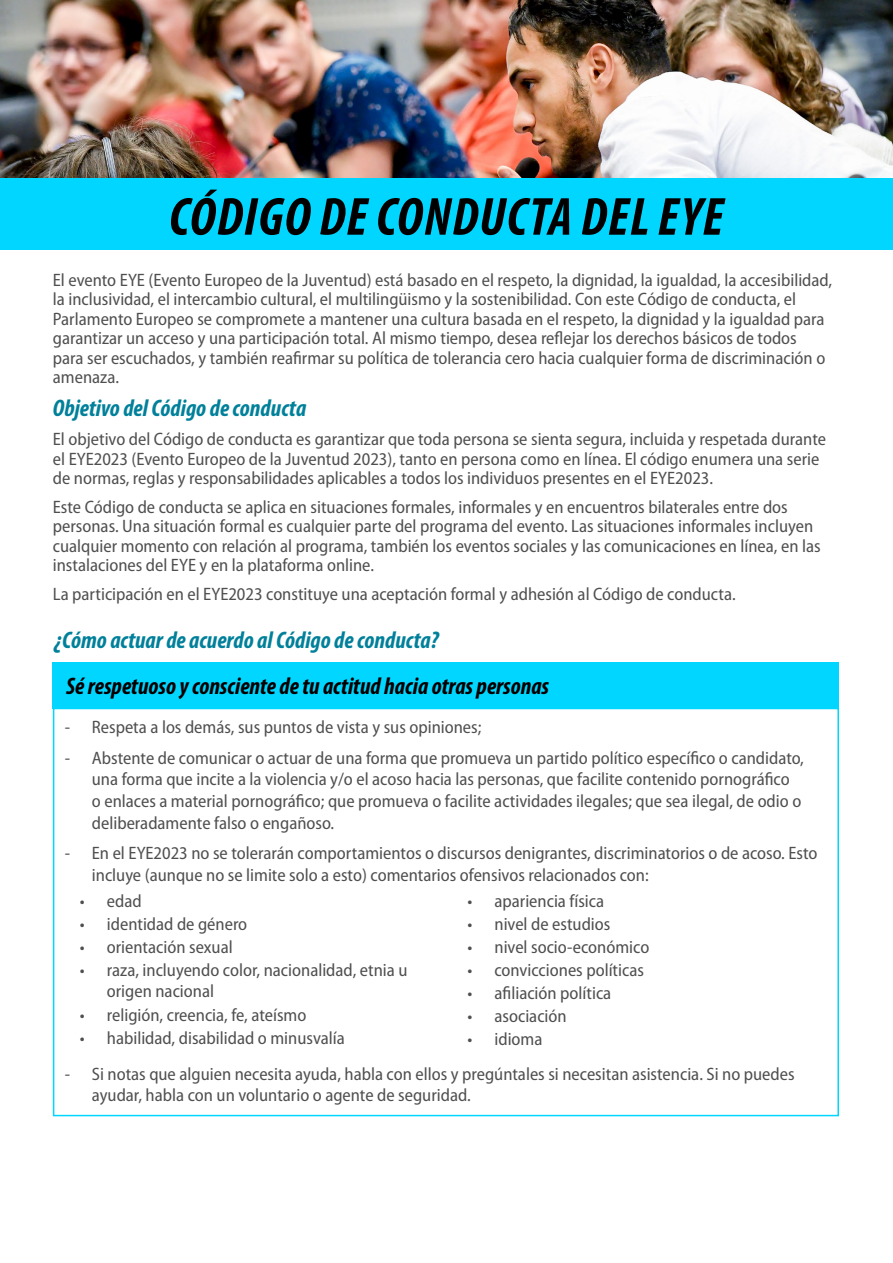
<style>
.page{position:relative;width:893px;height:1263px;background:#fff}
.page>*{position:absolute;margin:0;border:0;box-sizing:border-box;transform-origin:0 0}
.t1{font:italic 700 condensed 54px "Myriad Pro";letter-spacing:.02em;color:#000}
.t2{font:italic 700 condensed 24px "Myriad Pro";color:#00809a}
.t3{font:italic 700 condensed 24px "Myriad Pro";color:#000}
.List{font:semi-condensed 18px/19.5px "Myriad Pro";color:#4f4f4f}
.Second_list{font:semi-condensed 18px/21.6px "Myriad Pro";color:#4f4f4f}
</style>
<div class="page">
<div style="left:53px;top:662px;width:786px;height:47px;background:#00d6ff"></div>
<img style="left:0;top:0;width:893px;height:178px">
<div style="left:0;top:178px;width:893px;height:72px;background:#00d6ff"></div>
<div style="left:53px;top:708px;width:786px;height:408px;border:2px solid #00d6ff"></div>
<h1 class="t1" style="left:169px;top:188px;width:556px">CÓDIGO DE CONDUCTA DEL EYE</h1>
<p class="List" style="left:53px;top:270px;width:781px">El evento EYE (Evento Europeo de la Juventud) está basado en el respeto, la dignidad, la igualdad, la accesibilidad, la inclusividad, el intercambio cultural, el multilingüismo y la sostenibilidad. Con este Código de conducta, el Parlamento Europeo se compromete a mantener una cultura basada en el respeto, la dignidad y la igualdad para garantizar un acceso y una participación total. Al mismo tiempo, desea reflejar los derechos básicos de todos<br>para ser escuchados, y también reafirmar su política de tolerancia cero hacia cualquier forma de discriminación o amenaza.</p>
<h2 class="t2" style="left:53px;top:396px;width:255px">Objetivo del Código de conducta</h2>
<p class="List" style="left:53px;top:430px;width:775px">El objetivo del Código de conducta es garantizar que toda persona se sienta segura, incluida y respetada durante el EYE2023 (Evento Europeo de la Juventud 2023), tanto en persona como en línea. El código enumera una serie de normas, reglas y responsabilidades aplicables a todos los individuos presentes en el EYE2023.</p>
<p class="List" style="left:53px;top:497px;width:769px">Este Código de conducta se aplica en situaciones formales, informales y en encuentros bilaterales entre dos personas. Una situación formal es cualquier parte del programa del evento. Las situaciones informales incluyen cualquier momento con relación al programa, también los eventos sociales y las comunicaciones en línea, en las instalaciones del EYE y en la plataforma online.</p>
<p class="List" style="left:53px;top:584px;width:684px">La participación en el EYE2023 constituye una aceptación formal y adhesión al Código de conducta.</p>
<h2 class="t2" style="left:54px;top:627px;width:386px">¿Cómo actuar de acuerdo al Código de conducta?</h2>
<h3 class="t3" style="left:66px;top:673px;width:485px">Sé respetuoso y consciente de tu actitud hacia otras personas</h3>
<p class="List" style="left:65px;top:718px;width:418px">- Respeta a los demás, sus puntos de vista y sus opiniones;</p>
<p class="List" style="left:92px;top:747px;width:713px;line-height:21.6px;text-indent:-27px">- Abstente de comunicar o actuar de una forma que promueva un partido político específico o candidato, una forma que incite a la violencia y/o el acoso hacia las personas, que facilite contenido pornográfico<br>o enlaces a material pornográfico; que promueva o facilite actividades ilegales; que sea ilegal, de odio o deliberadamente falso o engañoso.</p>
<p class="List" style="left:92px;top:843px;width:727px;line-height:21.6px;text-indent:-27px">- En el EYE2023 no se tolerarán comportamientos o discursos denigrantes, discriminatorios o de acoso. Esto incluye (aunque no se limite solo a esto) comentarios ofensivos relacionados con:</p>
<p class="Second_list" style="left:467px;top:890px;width:138px">• apariencia física</p>
<p class="Second_list" style="left:467px;top:913px;width:144px">• nivel de estudios</p>
<p class="Second_list" style="left:467px;top:936px;width:183px">• nivel socio-económico</p>
<p class="Second_list" style="left:467px;top:959px;width:178px">• convicciones políticas</p>
<p class="Second_list" style="left:467px;top:982px;width:145px">• afiliación política</p>
<p class="Second_list" style="left:467px;top:1005px;width:101px">• asociación</p>
<p class="Second_list" style="left:467px;top:1029px;width:77px">• idioma</p>
<p class="List" style="left:92px;top:1063px;width:704px;line-height:21.6px;text-indent:-27px">- Si notas que alguien necesita ayuda, habla con ellos y pregúntales si necesitan asistencia. Si no puedes ayudar, habla con un voluntario o agente de seguridad.</p>
<p class="Second_list" style="left:80px;top:890px;width:63px">• edad</p>
<p class="Second_list" style="left:80px;top:913px;width:169px">• identidad de género</p>
<p class="Second_list" style="left:80px;top:936px;width:154px">• orientación sexual</p>
<p class="Second_list" style="left:107px;top:959px;width:302px;text-indent:-27px">• raza, incluyendo color, nacionalidad, etnia u origen nacional</p>
<p class="Second_list" style="left:80px;top:1004px;width:228px">• religión, creencia, fe, ateísmo</p>
<p class="Second_list" style="left:80px;top:1027px;width:267px">• habilidad, disabilidad o minusvalía</p>
</div>
